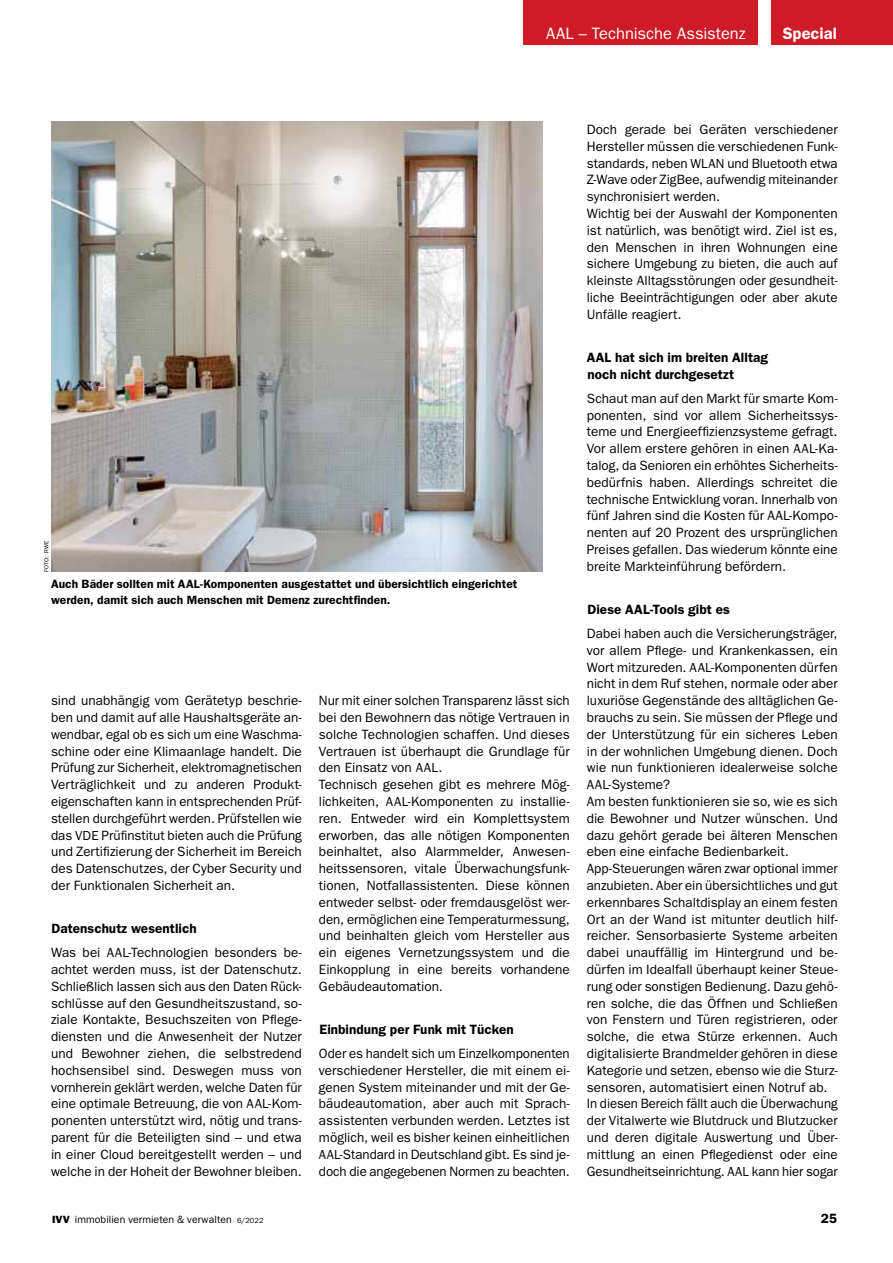
<style>
.page{position:relative;width:893px;height:1263px;background:#fff}
.page>*{position:absolute;margin:0;border:0;box-sizing:border-box;transform-origin:0 0}
.t1{font:16.5px "ITC Franklin Gothic Std";color:#fff}
.t2{font:600 16.5px "ITC Franklin Gothic Std";color:#fff}
.t3{font:13.5px/16.8px "ITC Franklin Gothic Std";color:#000;text-align:justify}
.t4{font:600 13.5px/16.8px "ITC Franklin Gothic Std";letter-spacing:.005em;color:#000}
.t5{font:600 12px/16.8px "ITC Franklin Gothic Std";letter-spacing:.005em;color:#000}
.t6{font:10.5px "ITC Franklin Gothic Std";letter-spacing:.005em;color:#000}
.t7{font:6px "ITC Franklin Gothic Std";letter-spacing:.025em;color:#000}
.s1{font-size:13.2px}
.s2{font-weight:600}
.s3{font-family:"ITC Franklin Gothic Std Hvy"}
.s4{font-size:7.5px}
</style>
<div class="page">
<div style="left:523px;top:0;width:370px;height:44px;background:#ce1b26"></div>
<img style="left:51px;top:121px;width:491px;height:451px">
<svg style="left:758px;top:44px;width:13px;height:1px"></svg>
<p class="t1" style="left:546px;top:24px;width:201px">AAL – Technische Assistenz</p>
<p class="t2" style="left:783px;top:24px;width:56px">Special</p>
<p class="t7" style="left:43px;top:572px;width:33px;rotate:-90deg">FOTO: RWE</p>
<p class="t5" style="left:51px;top:575px;width:468px">Auch Bäder sollten mit AAL-Komponenten ausgestattet und übersichtlich eingerichtet werden, damit sich auch Menschen mit Demenz zurechtfinden.</p>
<p class="t3" style="left:51px;top:692px;width:252px">sind unabhängig vom Gerätetyp beschrie&shy;ben und damit auf alle Haushaltsgeräte an&shy;wendbar, egal ob es sich um eine Waschma&shy;schine oder eine Klimaanlage handelt. Die Prüfung zur Sicherheit, elektromagnetischen Verträglichkeit und zu anderen Produkt&shy;eigenschaften kann in entsprechenden Prüf&shy;stellen durchgeführt werden. Prüfstellen wie das <span class="s1">VDE</span> Prüfinstitut bieten auch die Prüfung und Zertifizierung der Sicherheit im Bereich des Datenschutzes, der Cyber Security und der Funktionalen Sicherheit an.</p>
<p class="t3" style="left:51px;top:917px;width:252px;line-height:24px"><span class="s2">Datenschutz wesentlich<br></span>Was bei <span class="s1">AAL</span>-Technologien besonders be-</p>
<p class="t3" style="left:51px;top:961px;width:252px">achtet werden muss, ist der Datenschutz.<br>Schließlich lassen sich aus den Daten Rück&shy;schlüsse auf den Gesundheitszustand, so&shy;ziale Kontakte, Besuchszeiten von Pflege&shy;diensten und die Anwesenheit der Nutzer und Bewohner ziehen, die selbstredend hochsensibel sind. Deswegen muss von vornherein geklärt werden, welche Daten für eine optimale Betreuung, die von <span class="s1">AAL</span>-Kom&shy;ponenten unterstützt wird, nötig und trans&shy;parent für die Beteiligten sind – und etwa in einer Cloud bereitgestellt werden – und welche in der Hoheit der Bewohner bleiben.</p>
<p class="t6" style="left:52px;top:1214px;width:213px"><span class="s3">IVV</span> immobilien vermieten &amp; verwalten <span class="s4">6/2022</span></p>
<p class="t3" style="left:319px;top:692px;width:252px;text-align:left">Nur mit einer solchen Transparenz lässt sich bei den Bewohnern das nötige Vertrauen in solche Technologien schaffen. Und dieses Vertrauen ist überhaupt die Grundlage für den Einsatz von <span class="s1">AAL</span>.<br>Technisch gesehen gibt es mehrere Mög&shy;lichkeiten, <span class="s1">AAL</span>-Komponenten zu installie&shy;ren. Entweder wird ein Komplettsystem erworben, das alle nötigen Komponenten beinhaltet, also Alarmmelder, Anwesen&shy;heitssensoren, vitale Überwachungsfunk&shy;tionen, Notfallassistenten. Diese können entweder selbst- oder fremdausgelöst wer&shy;den, ermöglichen eine Temperaturmessung, und beinhalten gleich vom Hersteller aus ein eigenes Vernetzungssystem und die Einkopplung in eine bereits vorhandene Gebäudeautomation.</p>
<p class="t4" style="left:319px;top:1021px;width:196px">Einbindung per Funk mit Tücken</p>
<p class="t3" style="left:319px;top:1045px;width:252px">Oder es handelt sich um Einzelkomponenten verschiedener Hersteller, die mit einem ei&shy;genen System miteinander und mit der Ge&shy;bäudeautomation, aber auch mit Sprach&shy;assistenten verbunden werden. Letztes ist möglich, weil es bisher keinen einheitlichen <span class="s1">AAL</span>-Standard in Deutschland gibt. Es sind je&shy;doch die angegebenen Normen zu beachten.</p>
<p class="t3" style="left:587px;top:121px;width:252px;text-align:left">Doch gerade bei Geräten verschiedener Hersteller müssen die verschiedenen Funk&shy;standards, neben <span class="s1">WLAN</span> und Bluetooth etwa Z-Wave oder ZigBee, aufwendig miteinander synchronisiert werden.<br>Wichtig bei der Auswahl der Komponenten ist natürlich, was benötigt wird. Ziel ist es, den Menschen in ihren Wohnungen eine sichere Umgebung zu bieten, die auch auf kleinste Alltagsstörungen oder gesundheit&shy;liche Beeinträchtigungen oder aber akute Unfälle reagiert.</p>
<p class="t4" style="left:587px;top:349px;width:183px">AAL hat sich im breiten Alltag noch nicht durchgesetzt</p>
<p class="t3" style="left:587px;top:390px;width:252px">Schaut man auf den Markt für smarte Kom&shy;ponenten, sind vor allem Sicherheitssys&shy;teme und Energieeffizienzsysteme gefragt.<br>Vor allem erstere gehören in einen <span class="s1">AAL</span>-Ka&shy;talog, da Senioren ein erhöhtes Sicherheits&shy;bedürfnis haben. Allerdings schreitet die technische Entwicklung voran. Innerhalb von fünf Jahren sind die Kosten für AAL-Kompo&shy;nenten auf 20 Prozent des ursprünglichen Preises gefallen. Das wiederum könnte eine breite Markteinführung befördern.</p>
<p class="t4" style="left:587px;top:601px;width:144px">Diese AAL-Tools gibt es</p>
<p class="t3" style="left:587px;top:625px;width:252px;text-align:left">Dabei haben auch die Versicherungsträger, vor allem Pflege- und Krankenkassen, ein Wort mitzureden. <span class="s1">AAL</span>-Komponenten dürfen nicht in dem Ruf stehen, normale oder aber luxuriöse Gegenstände des alltäglichen Ge&shy;brauchs zu sein. Sie müssen der Pflege und der Unterstützung für ein sicheres Leben in der wohnlichen Umgebung dienen. Doch wie nun funktionieren idealerweise solche <span class="s1">AAL</span>-Systeme?<br>Am besten funktionieren sie so, wie es sich die Bewohner und Nutzer wünschen. Und dazu gehört gerade bei älteren Menschen eben eine einfache Bedienbarkeit.<br>App-Steuerungen wären zwar optional immer anzubieten. Aber ein übersichtliches und gut erkennbares Schaltdisplay an einem festen Ort an der Wand ist mitunter deutlich hilf&shy;reicher. Sensorbasierte Systeme arbeiten dabei unauffällig im Hintergrund und be&shy;dürfen im Idealfall überhaupt keiner Steue&shy;rung oder sonstigen Bedienung. Dazu gehö&shy;ren solche, die das Öffnen und Schließen von Fenstern und Türen registrieren, oder solche, die etwa Stürze erkennen. Auch digitalisierte Brandmelder gehören in diese Kategorie und setzen, ebenso wie die Sturz&shy;sensoren, automatisiert einen Notruf ab.<br>In diesen Bereich fällt auch die Überwachung der Vitalwerte wie Blutdruck und Blutzucker und deren digitale Auswertung und Über&shy;mittlung an einen Pflegedienst oder eine Gesundheitseinrichtung. <span class="s1">AAL</span> kann hier sogar</p>
<p class="t4" style="left:821px;top:1210px;width:18px">25</p>
</div>
